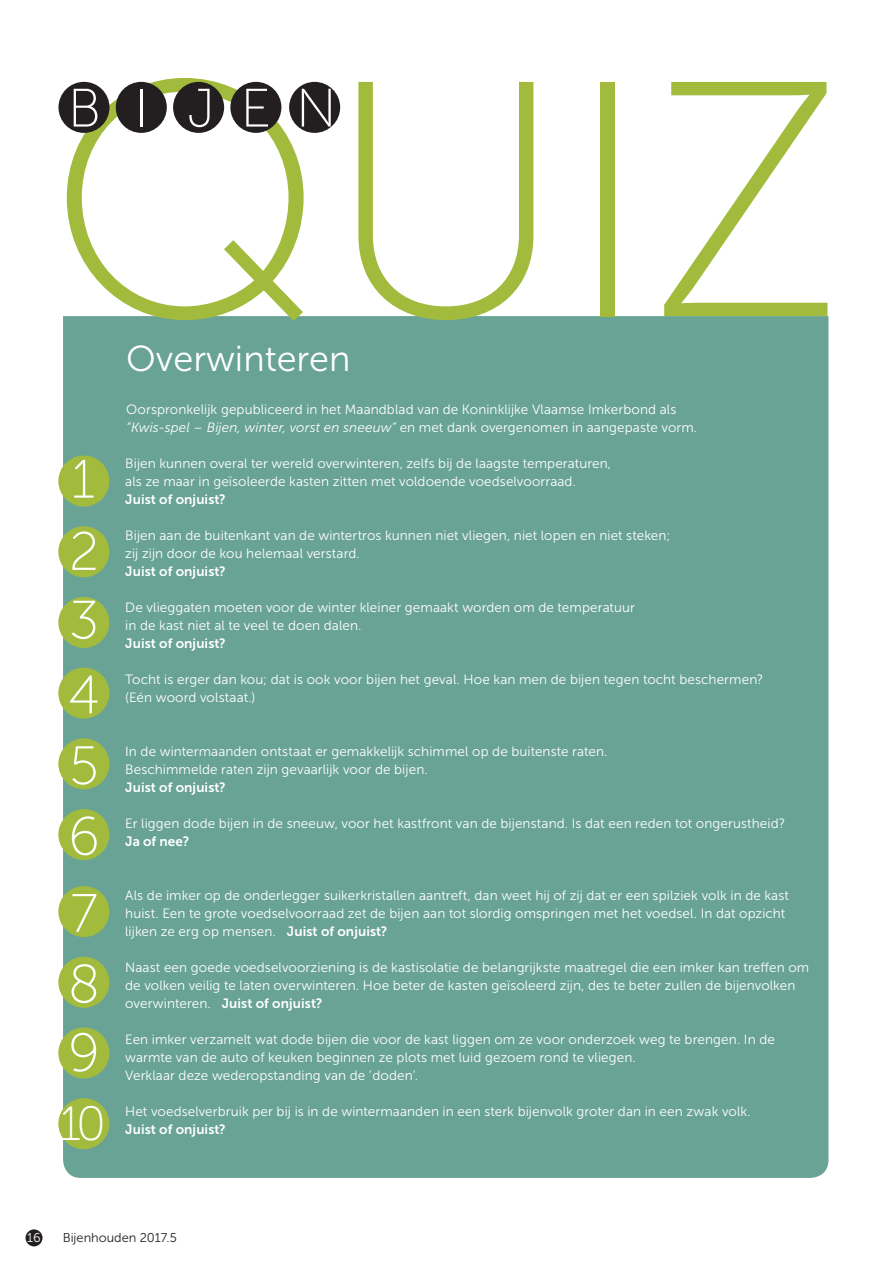
<style>
.page{position:relative;width:893px;height:1263px;background:#fff}
.page>*{position:absolute;margin:0;border:0;box-sizing:border-box;transform-origin:0 0}
.t1{font:334.5px "Museo Sans 100";color:#a3bb3c}
.t2{font:54px/72.2px "Museo Sans 100";color:#fff;text-align:justify}
.t3{font:48px "Museo Sans 100";color:#fff}
.t4{font:36px "Museo Sans 300";color:#fff}
.t5{font:13.5px/18px "Museo Sans 300";letter-spacing:.005em;color:#fff}
.t6{font:13.5px "Museo Sans 700";letter-spacing:.005em;color:#fff}
.t7{font:12.75px "Museo Sans 300";color:#231f20}
.t8{font:12.75px "Museo Sans 300";color:#fff}
.s1{font-style:italic}
.s2{font-family:"Museo Sans 700"}
.s3{font-family:"Museo Sans 300"}
</style>
<div class="page">
<div style="left:63px;top:316px;width:765px;height:862px;background:#69a396"></div>
<div style="left:58px;top:597px;width:51px;height:51px;background:#a3bb3c;border-radius:50%"></div>
<div style="left:58px;top:668px;width:51px;height:51px;background:#a3bb3c;border-radius:50%"></div>
<div style="left:58px;top:738px;width:51px;height:51px;background:#a3bb3c;border-radius:50%"></div>
<div style="left:58px;top:809px;width:51px;height:51px;background:#a3bb3c;border-radius:50%"></div>
<div style="left:58px;top:886px;width:51px;height:51px;background:#a3bb3c;border-radius:50%"></div>
<div style="left:58px;top:957px;width:51px;height:51px;background:#a3bb3c;border-radius:50%"></div>
<div style="left:58px;top:1027px;width:51px;height:51px;background:#a3bb3c;border-radius:50%"></div>
<div style="left:58px;top:1098px;width:51px;height:51px;background:#a3bb3c;border-radius:50%"></div>
<div style="left:58px;top:456px;width:51px;height:51px;background:#a3bb3c;border-radius:50%"></div>
<div style="left:58px;top:526px;width:51px;height:51px;background:#a3bb3c;border-radius:50%"></div>
<div style="left:58px;top:82px;width:52px;height:51px;background:#231f20;border-radius:50%"></div>
<div style="left:116px;top:82px;width:51px;height:51px;background:#231f20;border-radius:50%"></div>
<div style="left:173px;top:82px;width:51px;height:51px;background:#231f20;border-radius:50%"></div>
<div style="left:230px;top:82px;width:51px;height:51px;background:#231f20;border-radius:50%"></div>
<div style="left:289px;top:82px;width:51px;height:51px;background:#231f20;border-radius:50%"></div>
<div style="left:26px;top:1229px;width:17px;height:17px;background:#231f20;border-radius:50%"></div>
<h1 class="t1" style="left:47px;top:24px;width:800px">QUIZ</h1>
<h2 class="t2" style="left:68px;top:73px;width:270px">BI JEN</h2>
<h2 class="t2" style="left:69px;top:444px;width:32px">1<br>2</h2>
<h2 class="t2" style="left:68px;top:584px;width:33px">3<br>4<br>5<br>6</h2>
<h2 class="t2" style="left:68px;top:879px;width:34px;line-height:69.6px">7<br>8<br>9</h2>
<h3 class="t3" style="left:60px;top:1098px;width:48px">10</h3>
<h3 class="t4" style="left:126px;top:339px;width:226px">Overwinteren</h3>
<p class="t5" style="left:126px;top:400px;width:572px">Oorspronkelijk gepubliceerd in het Maandblad van de Koninklijke Vlaamse Imkerbond als <span class="s1">“Kwis-spel – Bijen, winter, vorst en sneeuw”</span> en met dank overgenomen in aangepaste vorm.</p>
<p class="t5" style="left:125px;top:454px;width:487px">Bijen kunnen overal ter wereld overwinteren, zelfs bij de laagste temperaturen, als ze maar in geïsoleerde kasten zitten met voldoende voedselvoorraad.</p>
<p class="t6" style="left:125px;top:492px;width:102px">Juist of onjuist?</p>
<p class="t5" style="left:125px;top:526px;width:547px">Bijen aan de buitenkant van de wintertros kunnen niet vliegen, niet lopen en niet steken; zij zijn door de kou helemaal verstard.</p>
<p class="t6" style="left:125px;top:564px;width:102px">Juist of onjuist?</p>
<p class="t5" style="left:125px;top:598px;width:511px">De vlieggaten moeten voor de winter kleiner gemaakt worden om de temperatuur in de kast niet al te veel te doen dalen.</p>
<p class="t6" style="left:125px;top:636px;width:102px">Juist of onjuist?</p>
<p class="t5" style="left:125px;top:670px;width:640px">Tocht is erger dan kou; dat is ook voor bijen het geval. Hoe kan men de bijen tegen tocht beschermen? (Eén woord volstaat.)</p>
<p class="t5" style="left:125px;top:742px;width:484px">In de wintermaanden ontstaat er gemakkelijk schimmel op de buitenste raten.<br>Beschimmelde raten zijn gevaarlijk voor de bijen.</p>
<p class="t6" style="left:125px;top:780px;width:102px">Juist of onjuist?</p>
<p class="t5" style="left:125px;top:814px;width:661px">Er liggen dode bijen in de sneeuw, voor het kastfront van de bijenstand. Is dat een reden tot ongerustheid?</p>
<p class="t6" style="left:125px;top:834px;width:66px">Ja of nee?</p>
<p class="t5" style="left:125px;top:886px;width:665px">Als de imker op de onderlegger suikerkristallen aantreft, dan weet hij of zij dat er een spilziek volk in de kast huist. Een te grote voedselvoorraad zet de bijen aan tot slordig omspringen met het voedsel. In dat opzicht lijken ze erg op mensen. <span class="s2">Juist of onjuist?</span></p>
<p class="t5" style="left:125px;top:958px;width:685px">Naast een goede voedselvoorziening is de kastisolatie de belangrijkste maatregel die een imker kan treffen om de volken veilig te laten overwinteren. Hoe beter de kasten geïsoleerd zijn, des te beter zullen de bijenvolken</p>
<p class="t6" style="left:125px;top:996px;width:199px"><span class="s3">overwinteren.</span> Juist of onjuist?</p>
<p class="t5" style="left:125px;top:1030px;width:651px">Een imker verzamelt wat dode bijen die voor de kast liggen om ze voor onderzoek weg te brengen. In de warmte van de auto of keuken beginnen ze plots met luid gezoem rond te vliegen.<br>Verklaar deze wederopstanding van de ‘doden’.</p>
<p class="t5" style="left:125px;top:1102px;width:627px">Het voedselverbruik per bij is in de wintermaanden in een sterk bijenvolk groter dan in een zwak volk.</p>
<p class="t6" style="left:125px;top:1122px;width:102px">Juist of onjuist?</p>
<p class="t8" style="left:27px;top:1231px;width:15px">16</p>
<p class="t7" style="left:63px;top:1231px;width:116px">Bijenhouden 2017.5</p>
</div>
